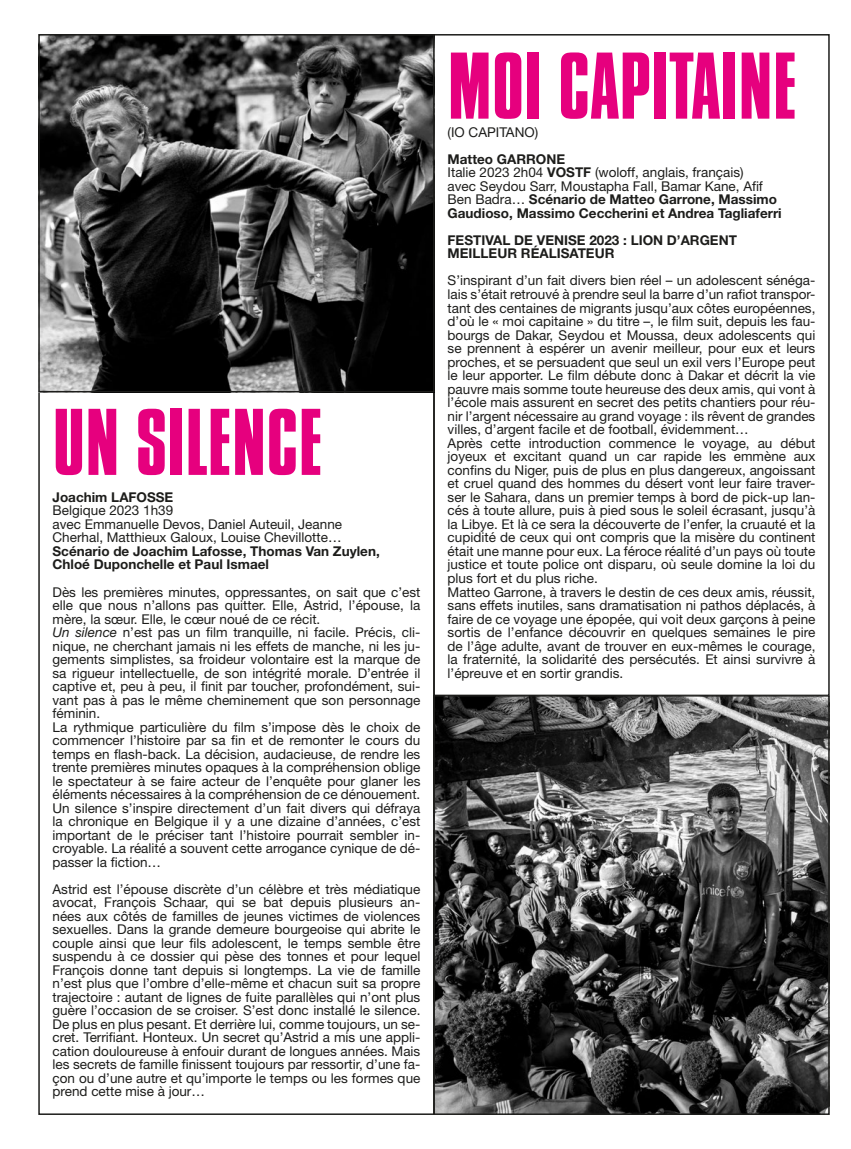
<style>
.page{position:relative;width:851px;height:1149px;background:#fff}
.page>*{position:absolute;margin:0;border:0;box-sizing:border-box;transform-origin:0 0}
.t1{font:99px "Compacta Std";color:#e6007e}
.t2{font:13.5px/13.5px "Helvetica Neue LT Std";color:#1d1d1b}
.t3{font:700 13.5px/13.5px "Helvetica Neue LT Std";color:#1d1d1b}
.s1{font-style:italic}
.s2{font-weight:400}
</style>
<div class="page">
<img style="left:436px;top:697px;width:390px;height:414px">
<div style="left:433px;top:694px;width:396px;height:420px;border:2px solid #1d1d1b"></div>
<div style="left:38px;top:390px;width:396px;height:724px;border:2px solid #1d1d1b"></div>
<img style="left:41px;top:37px;width:390px;height:352px">
<div style="left:38px;top:34px;width:396px;height:358px;border:2px solid #1d1d1b"></div>
<h1 class="t1" style="left:53px;top:388px;width:272px">UN SILENCE</h1>
<p class="t3" style="left:53px;top:490px;width:122px">Joachim LAFOSSE</p>
<p class="t2" style="left:53px;top:503px;width:291px">Belgique 2023 1h39<br>avec Emmanuelle Devos, Daniel Auteuil, Jeanne<br>Cherhal, Matthieux Galoux, Louise Chevillotte…</p>
<p class="t3" style="left:53px;top:544px;width:328px">Scénario de Joachim Lafosse, Thomas Van Zuylen,<br>Chloé Duponchelle et Paul Ismael</p>
<p class="t2" style="left:53px;top:584px;width:369px">Dès les premières minutes, oppressantes, on sait que c’est elle que nous n’allons pas quitter. Elle, Astrid, l’épouse, la mère, la sœur. Elle, le cœur noué de ce récit.<br><span class="s1">Un silence</span> n’est pas un film tranquille, ni facile. Précis, cli&shy;nique, ne cherchant jamais ni les effets de manche, ni les ju&shy;gements simplistes, sa froideur volontaire est la marque de sa rigueur intellectuelle, de son intégrité morale. D’entrée il captive et, peu à peu, il finit par toucher, profondément, sui&shy;vant pas à pas le même cheminement que son personnage féminin.<br>La rythmique particulière du film s’impose dès le choix de commencer l’histoire par sa fin et de remonter le cours du temps en flash-back. La décision, audacieuse, de rendre les trente premières minutes opaques à la compréhension oblige le spectateur à se faire acteur de l’enquête pour glaner les éléments nécessaires à la compréhension de ce dénouement.<br>Un silence s’inspire directement d’un fait divers qui défraya la chronique en Belgique il y a une dizaine d’années, c’est important de le préciser tant l’histoire pourrait sembler in&shy;croyable. La réalité a souvent cette arrogance cynique de dé&shy;passer la fiction…</p>
<p class="t2" style="left:53px;top:881px;width:369px;text-align:justify">Astrid est l’épouse discrète d’un célèbre et très médiatique avocat, François Schaar, qui se bat depuis plusieurs an&shy;nées aux côtés de familles de jeunes victimes de violences sexuelles. Dans la grande demeure bourgeoise qui abrite le couple ainsi que leur fils adolescent, le temps semble être suspendu à ce dossier qui pèse des tonnes et pour lequel François donne tant depuis si longtemps. La vie de famille n’est plus que l’ombre d’elle-même et chacun suit sa propre trajectoire : autant de lignes de fuite parallèles qui n’ont plus guère l’occasion de se croiser. S’est donc installé le silence.<br>De plus en plus pesant. Et derrière lui, comme toujours, un se&shy;cret. Terrifiant. Honteux. Un secret qu’Astrid a mis une appli&shy;cation douloureuse à enfouir durant de longues années. Mais les secrets de famille finissent toujours par ressortir, d’une fa&shy;çon ou d’une autre et qu’importe le temps ou les formes que prend cette mise à jour…</p>
<h1 class="t1" style="left:447px;top:32px;width:351px">MOI CAPITAINE</h1>
<p class="t2" style="left:447px;top:125px;width:92px">(IO CAPITANO)</p>
<p class="t3" style="left:447px;top:152px;width:335px">Matteo GARRONE<br><span class="s2">Italie 2023 2h04</span> VOSTF <span class="s2">(woloff, anglais, français)<br>avec Seydou Sarr, Moustapha Fall, Bamar Kane, Afif Ben Badra…</span> Scénario de Matteo Garrone, Massimo Gaudioso, Massimo Ceccherini et Andrea Tagliaferri</p>
<p class="t3" style="left:447px;top:233px;width:291px">FESTIVAL DE VENISE 2023 : LION D’ARGENT<br>MEILLEUR RÉALISATEUR</p>
<p class="t2" style="left:447px;top:273px;width:369px">S’inspirant d’un fait divers bien réel – un adolescent sénéga&shy;lais s’était retrouvé à prendre seul la barre d’un rafiot transpor&shy;tant des centaines de migrants jusqu’aux côtes européennes, d’où le « moi capitaine » du titre –, le film suit, depuis les fau&shy;bourgs de Dakar, Seydou et Moussa, deux adolescents qui se prennent à espérer un avenir meilleur, pour eux et leurs proches, et se persuadent que seul un exil vers l’Europe peut le leur apporter. Le film débute donc à Dakar et décrit la vie pauvre mais somme toute heureuse des deux amis, qui vont à l’école mais assurent en secret des petits chantiers pour réu&shy;nir l’argent nécessaire au grand voyage : ils rêvent de grandes villes, d’argent facile et de football, évidemment…<br>Après cette introduction commence le voyage, au début joyeux et excitant quand un car rapide les emmène aux confins du Niger, puis de plus en plus dangereux, angoissant et cruel quand des hommes du désert vont leur faire traver&shy;ser le Sahara, dans un premier temps à bord de pick-up lan&shy;cés à toute allure, puis à pied sous le soleil écrasant, jusqu’à la Libye. Et là ce sera la découverte de l’enfer, la cruauté et la cupidité de ceux qui ont compris que la misère du continent était une manne pour eux. La féroce réalité d’un pays où toute justice et toute police ont disparu, où seule domine la loi du plus fort et du plus riche.<br>Matteo Garrone, à travers le destin de ces deux amis, réussit, sans effets inutiles, sans dramatisation ni pathos déplacés, à faire de ce voyage une épopée, qui voit deux garçons à peine sortis de l’enfance découvrir en quelques semaines le pire de l’âge adulte, avant de trouver en eux-mêmes le courage, la fraternité, la solidarité des persécutés. Et ainsi survivre à l’épreuve et en sortir grandis.</p>
</div>
